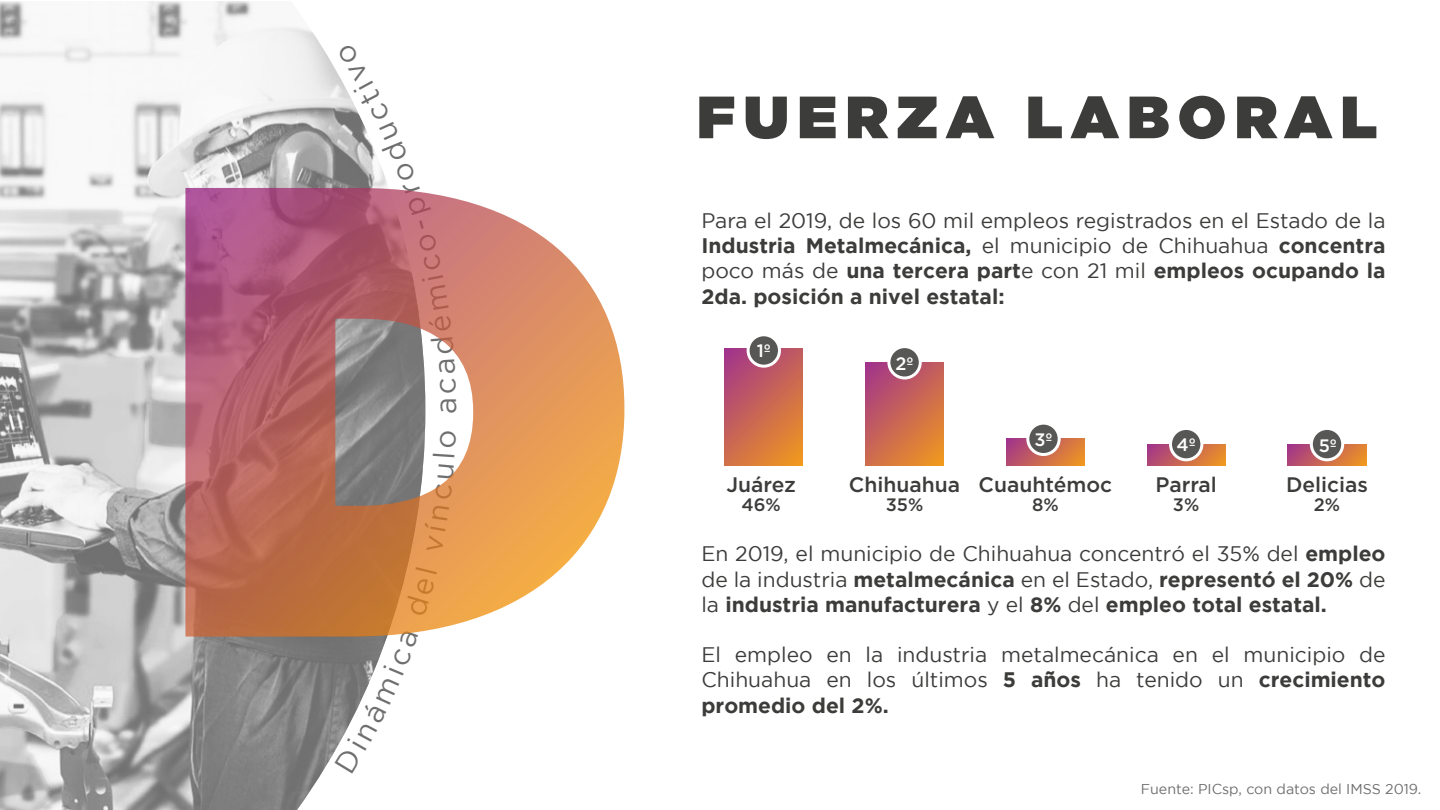
<style>
.page{position:relative;width:1440px;height:810px;background:#fff}
.page>*{position:absolute;margin:0;border:0;box-sizing:border-box;transform-origin:0 0}
.t1{font:900 59.47px "Gotham";letter-spacing:.145em;color:#3c3c3b}
.t2{font:29.25px "Gotham";color:#706f6f}
.t3{font:21px/25.2px "Gotham";color:#3c3c3b;text-align:justify}
.t4{font:500 21px "Gotham";color:#3c3c3b}
.t5{font:500 18px "Gotham";color:#3c3c3b}
.t6{font:500 18px "Gotham";color:#fff}
.t7{font:14.25px "Gotham";color:#706f6f}
.s1{font-weight:700}
</style>
<div class="page">
<svg style="left:0;top:1px;width:337px;height:809px"></svg>
<svg style="left:185px;top:188px;width:439px;height:449px"></svg>
<svg style="left:725px;top:349px;width:78px;height:117px"></svg>
<svg style="left:866px;top:362px;width:78px;height:104px"></svg>
<svg style="left:1006px;top:439px;width:78px;height:27px"></svg>
<svg style="left:1147px;top:444px;width:78px;height:22px"></svg>
<svg style="left:1288px;top:444px;width:78px;height:22px"></svg>
<div style="left:748px;top:335px;width:31px;height:31px;background:#575756;border-radius:50%"></div>
<div style="left:747px;top:333px;width:34px;height:35px;border:3px solid #fff;border-radius:50%"></div>
<div style="left:889px;top:347px;width:31px;height:31px;background:#575756;border-radius:50%"></div>
<div style="left:887px;top:345px;width:35px;height:35px;border:3px solid #fff;border-radius:50%"></div>
<div style="left:1028px;top:423px;width:31px;height:32px;background:#575756;border-radius:50%"></div>
<div style="left:1026px;top:422px;width:35px;height:34px;border:3px solid #fff;border-radius:50%"></div>
<div style="left:1171px;top:428px;width:31px;height:32px;background:#575756;border-radius:50%"></div>
<div style="left:1169px;top:427px;width:34px;height:34px;border:3px solid #fff;border-radius:50%"></div>
<div style="left:1311px;top:428px;width:32px;height:32px;background:#575756;border-radius:50%"></div>
<div style="left:1310px;top:427px;width:34px;height:34px;border:3px solid #fff;border-radius:50%"></div>
<svg style="left:335px;top:630px;width:83px;height:143px"></svg>
<div style="left:404px;top:567px;width:33px;height:50px;background:#eb9f52"></div>
<svg style="left:424px;top:465px;width:30px;height:88px"></svg>
<svg style="left:433px;top:454px;width:22px;height:3px"></svg>
<svg style="left:440px;top:431px;width:16px;height:16px"></svg>
<svg style="left:337px;top:73px;width:119px;height:320px"></svg>
<h2 class="t2" style="left:430px;top:414px;width:19px;rotate:-90deg">a</h2>
<h1 class="t1" style="left:697px;top:75px;width:682px">FUERZA LABORAL</h1>
<p class="t3" style="left:701px;top:208px;width:686px">Para el 2019, de los 60 mil empleos registrados en el Estado de la <span class="s1">Industria Metalmecánica,</span> el municipio de Chihuahua <span class="s1">concentra </span>poco más de <span class="s1">una tercera part</span>e con 21 mil <span class="s1">empleos ocupando la 2da. posición a nivel estatal:</span></p>
<p class="t6" style="left:757px;top:339px;width:16px">1º</p>
<p class="t6" style="left:896px;top:352px;width:20px">2º</p>
<p class="t6" style="left:1034px;top:427px;width:20px">3º</p>
<p class="t6" style="left:1177px;top:433px;width:21px">4º</p>
<p class="t6" style="left:1319px;top:434px;width:20px">5º</p>
<p class="t4" style="left:726px;top:471px;width:71px">Juárez</p>
<p class="t4" style="left:849px;top:471px;width:265px">Chihuahua Cuauhtémoc</p>
<p class="t4" style="left:1156px;top:471px;width:63px">Parral</p>
<p class="t4" style="left:1286px;top:471px;width:83px">Delicias</p>
<p class="t5" style="left:742px;top:493px;width:41px">46%</p>
<p class="t5" style="left:886px;top:493px;width:39px">35%</p>
<p class="t5" style="left:1032px;top:493px;width:28px">8%</p>
<p class="t5" style="left:1173px;top:493px;width:28px">3%</p>
<p class="t5" style="left:1314px;top:493px;width:28px">2%</p>
<p class="t3" style="left:701px;top:541px;width:686px">En 2019, el municipio de Chihuahua concentró el 35% del <span class="s1">empleo </span>de la industria <span class="s1">metalmecánica</span> en el Estado, <span class="s1">representó el 20%</span> de la <span class="s1">industria manufacturera</span> y el <span class="s1">8%</span> del <span class="s1">empleo total estatal.</span></p>
<p class="t3" style="left:701px;top:642px;width:686px">El empleo en la industria metalmecánica en el municipio de Chihuahua en los últimos <span class="s1">5 años</span> ha tenido un <span class="s1">crecimiento promedio del 2%.</span></p>
<p class="t7" style="left:1141px;top:781px;width:282px">Fuente: PICsp, con datos del IMSS 2019.</p>
</div>
